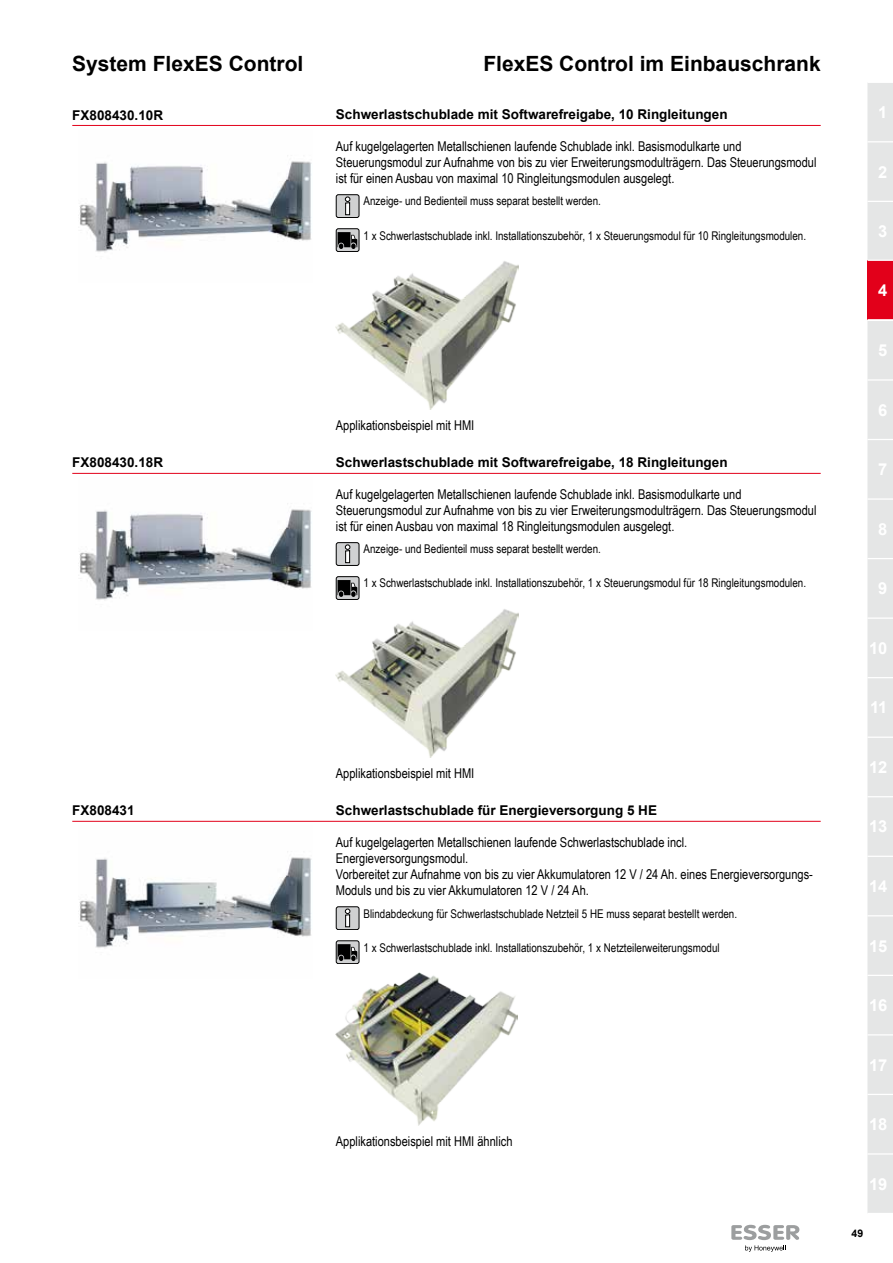
<style>
.page{position:relative;width:893px;height:1263px;background:#fff}
.page>*{position:absolute;margin:0;border:0;box-sizing:border-box;transform-origin:0 0}
.t1{font:700 21px "Arial";color:#000}
.t2{font:700 16.5px "Arial";color:#fff}
.t3{font:13.5px/16.2px "Arial Narrow";color:#000}
.t4{font:700 13.5px "Arial";color:#000}
.t5{font:12px "Arial Narrow";color:#000}
.t6{font:700 10.5px "Arial";color:#000}
</style>
<div class="page">
<hr style="left:72px;top:125px;width:749px;height:1px;background:#e2001a">
<hr style="left:72px;top:473px;width:749px;height:1px;background:#e2001a">
<hr style="left:72px;top:821px;width:749px;height:1px;background:#e2001a">
<img style="left:336px;top:261px;width:182px;height:148px">
<img style="left:336px;top:609px;width:182px;height:148px">
<img style="left:336px;top:972px;width:181px;height:153px">
<svg style="left:731px;top:1225px;width:68px;height:27px"></svg>
<svg style="left:867px;top:83px;width:26px;height:1130px;background:#e5dbdc"></svg>
<div style="left:336px;top:195px;width:23px;height:22px;background:#d0d1d2;border-radius:2px"></div>
<div style="left:336px;top:194px;width:23px;height:24px;border:1px solid #000;border-radius:2px"></div>
<svg style="left:345px;top:196px;width:5px;height:19px"></svg>
<div style="left:336px;top:229px;width:23px;height:23px;background:#d0d1d2;border-radius:2px"></div>
<div style="left:336px;top:228px;width:23px;height:24px;border:1px solid #000;border-radius:2px"></div>
<svg style="left:338px;top:232px;width:19px;height:17px"></svg>
<div style="left:336px;top:543px;width:23px;height:22px;background:#d0d1d2;border-radius:2px"></div>
<div style="left:336px;top:542px;width:23px;height:24px;border:1px solid #000;border-radius:2px"></div>
<svg style="left:345px;top:544px;width:5px;height:19px"></svg>
<div style="left:336px;top:577px;width:23px;height:22px;background:#d0d1d2;border-radius:2px"></div>
<div style="left:336px;top:576px;width:23px;height:24px;border:1px solid #000;border-radius:2px"></div>
<svg style="left:338px;top:580px;width:19px;height:17px"></svg>
<div style="left:336px;top:907px;width:23px;height:22px;background:#d0d1d2;border-radius:2px"></div>
<div style="left:336px;top:906px;width:23px;height:24px;border:1px solid #000;border-radius:2px"></div>
<svg style="left:345px;top:908px;width:5px;height:19px"></svg>
<div style="left:336px;top:941px;width:23px;height:22px;background:#d0d1d2;border-radius:2px"></div>
<div style="left:336px;top:940px;width:23px;height:24px;border:1px solid #000;border-radius:2px"></div>
<svg style="left:338px;top:944px;width:19px;height:17px"></svg>
<img style="left:79px;top:155px;width:233px;height:97px">
<img style="left:79px;top:503px;width:233px;height:97px">
<img style="left:79px;top:851px;width:233px;height:97px">
<h1 class="t1" style="left:72px;top:50px;width:233px">System FlexES Control</h1>
<h1 class="t1" style="left:483px;top:50px;width:339px">FlexES Control im Einbauschrank</h1>
<p class="t4" style="left:72px;top:106px;width:92px">FX808430.10R</p>
<p class="t4" style="left:336px;top:106px;width:393px">Schwerlastschublade mit Softwarefreigabe, 10 Ringleitungen</p>
<p class="t3" style="left:336px;top:137px;width:482px">Auf kugelgelagerten Metallschienen laufende Schublade inkl. Basismodulkarte und<br>Steuerungsmodul zur Aufnahme von bis zu vier Erweiterungsmodulträgern. Das Steuerungsmodul ist für einen Ausbau von maximal 10 Ringleitungsmodulen ausgelegt.</p>
<p class="t5" style="left:364px;top:192px;width:239px">Anzeige- und Bedienteil muss separat bestellt werden.</p>
<p class="t5" style="left:364px;top:226px;width:444px">1 x Schwerlastschublade inkl. Installationszubehör, 1 x Steuerungsmodul für 10 Ringleitungsmodulen.</p>
<p class="t3" style="left:336px;top:417px;width:140px">Applikationsbeispiel mit HMI</p>
<p class="t4" style="left:72px;top:454px;width:92px">FX808430.18R</p>
<p class="t4" style="left:336px;top:454px;width:393px">Schwerlastschublade mit Softwarefreigabe, 18 Ringleitungen</p>
<p class="t3" style="left:336px;top:485px;width:482px">Auf kugelgelagerten Metallschienen laufende Schublade inkl. Basismodulkarte und<br>Steuerungsmodul zur Aufnahme von bis zu vier Erweiterungsmodulträgern. Das Steuerungsmodul ist für einen Ausbau von maximal 18 Ringleitungsmodulen ausgelegt.</p>
<p class="t5" style="left:364px;top:540px;width:239px">Anzeige- und Bedienteil muss separat bestellt werden.</p>
<p class="t5" style="left:364px;top:574px;width:444px">1 x Schwerlastschublade inkl. Installationszubehör, 1 x Steuerungsmodul für 18 Ringleitungsmodulen.</p>
<p class="t3" style="left:336px;top:765px;width:140px">Applikationsbeispiel mit HMI</p>
<p class="t4" style="left:72px;top:802px;width:64px">FX808431</p>
<p class="t4" style="left:336px;top:801px;width:323px">Schwerlastschublade für Energieversorgung 5 HE</p>
<p class="t3" style="left:336px;top:833px;width:478px">Auf kugelgelagerten Metallschienen laufende Schwerlastschublade incl.<br>Energieversorgungsmodul.<br>Vorbereitet zur Aufnahme von bis zu vier Akkumulatoren 12 V / 24 Ah. eines Energieversorgungs-Moduls und bis zu vier Akkumulatoren 12 V / 24 Ah.</p>
<p class="t5" style="left:364px;top:904px;width:375px">Blindabdeckung für Schwerlastschublade Netzteil 5 HE muss separat bestellt werden.</p>
<p class="t5" style="left:364px;top:938px;width:358px">1 x Schwerlastschublade inkl. Installationszubehör, 1 x Netzteilerweiterungsmodul</p>
<p class="t3" style="left:336px;top:1133px;width:178px">Applikationsbeispiel mit HMI ähnlich</p>
<p class="t2" style="left:878px;top:101px;width:11px">1</p>
<p class="t2" style="left:878px;top:161px;width:11px">2</p>
<p class="t2" style="left:878px;top:220px;width:11px">3</p>
<p class="t2" style="left:878px;top:279px;width:11px">4</p>
<p class="t2" style="left:878px;top:339px;width:11px">5</p>
<p class="t2" style="left:878px;top:399px;width:11px">6</p>
<p class="t2" style="left:878px;top:458px;width:11px">7</p>
<p class="t2" style="left:878px;top:518px;width:11px">8</p>
<p class="t2" style="left:878px;top:577px;width:11px">9</p>
<p class="t2" style="left:869px;top:637px;width:20px">10</p>
<p class="t2" style="left:870px;top:696px;width:19px">11</p>
<p class="t2" style="left:869px;top:756px;width:20px">12</p>
<p class="t2" style="left:869px;top:816px;width:20px">13</p>
<p class="t2" style="left:869px;top:875px;width:20px">14</p>
<p class="t2" style="left:869px;top:935px;width:20px">15</p>
<p class="t2" style="left:869px;top:994px;width:20px">16</p>
<p class="t2" style="left:869px;top:1054px;width:20px">17</p>
<p class="t2" style="left:869px;top:1113px;width:20px">18</p>
<p class="t2" style="left:869px;top:1173px;width:20px">19</p>
<p class="t6" style="left:851px;top:1226px;width:13px">49</p>
</div>
